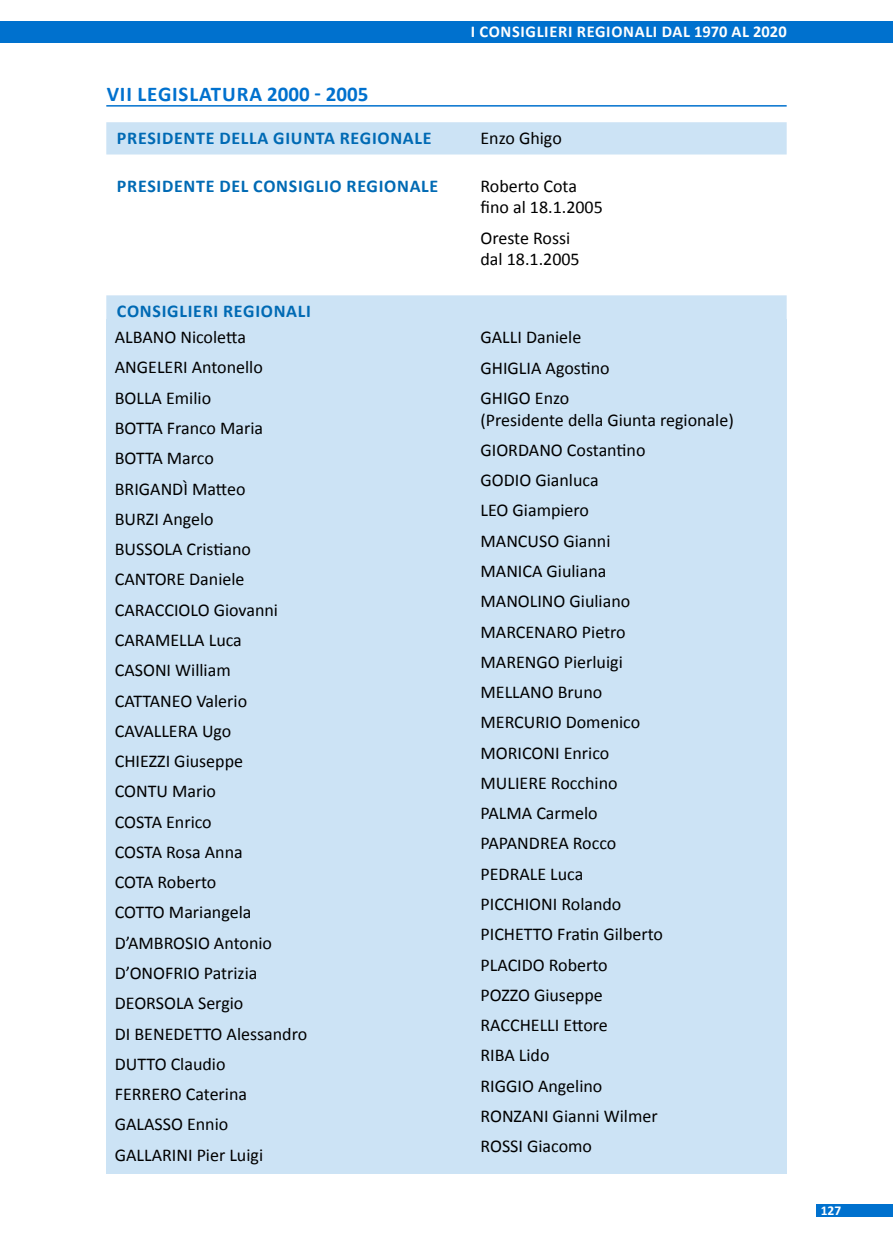
<style>
.page{position:relative;width:893px;height:1238px;background:#fff}
.page>*{position:absolute;margin:0;border:0;box-sizing:border-box;transform-origin:0 0}
.t1{font:700 21px "Calibri";letter-spacing:.04em;color:#0071ce}
.t2{font:18px/30.3px "Calibri";color:#000}
.t3{font:700 18px "Calibri";letter-spacing:.04em;color:#006ab4}
.t4{font:700 16.5px "Calibri";letter-spacing:.04em;color:#fff}
.t5{font:700 13.5px "Calibri";color:#fff}
</style>
<div class="page">
<div style="left:0;top:21px;width:893px;height:22px;background:#0071ce"></div>
<div style="left:816px;top:1203px;width:77px;height:13px;background:#0071ce"></div>
<hr style="left:106px;top:105px;width:681px;height:2px;background:#0071ce">
<div style="left:106px;top:122px;width:681px;height:32px;background:#cce3f5"></div>
<div style="left:106px;top:295px;width:681px;height:32px;background:#cce3f5"></div>
<div style="left:106px;top:319px;width:681px;height:12px;background:#cce3f5"></div>
<div style="left:106px;top:330px;width:681px;height:844px;background:#cce3f5"></div>
<p class="t4" style="left:471px;top:20px;width:317px">I CONSIGLIERI REGIONALI DAL 1970 AL 2020</p>
<p class="t1" style="left:107px;top:79px;width:263px">VII LEGISLATURA 2000 - 2005</p>
<p class="t3" style="left:117px;top:126px;width:316px">PRESIDENTE DELLA GIUNTA REGIONALE</p>
<p class="t2" style="left:480px;top:123px;width:83px">Enzo Ghigo</p>
<p class="t3" style="left:117px;top:173px;width:323px">PRESIDENTE DEL CONSIGLIO REGIONALE</p>
<p class="t2" style="left:481px;top:174px;width:124px;line-height:21.8px">Roberto Cota fino al 18.1.2005</p>
<p class="t2" style="left:480px;top:226px;width:101px;line-height:21.8px">Oreste Rossi dal 18.1.2005</p>
<p class="t3" style="left:117px;top:299px;width:196px">CONSIGLIERI REGIONALI</p>
<p class="t2" style="left:115px;top:321px;width:194px">ALBANO Nicoletta<br>ANGELERI Antonello<br>BOLLA Emilio<br>BOTTA Franco Maria<br>BOTTA Marco<br>BRIGANDÌ Matteo<br>BURZI Angelo<br>BUSSOLA Cristiano<br>CANTORE Daniele<br>CARACCIOLO Giovanni<br>CARAMELLA Luca<br>CASONI William<br>CATTANEO Valerio<br>CAVALLERA Ugo<br>CHIEZZI Giuseppe<br>CONTU Mario<br>COSTA Enrico<br>COSTA Rosa Anna<br>COTA Roberto<br>COTTO Mariangela<br>D’AMBROSIO Antonio<br>D’ONOFRIO Patrizia<br>DEORSOLA Sergio<br>DI BENEDETTO Alessandro<br>DUTTO Claudio<br>FERRERO Caterina<br>GALASSO Ennio<br>GALLARINI Pier Luigi</p>
<p class="t2" style="left:480px;top:322px;width:131px">GALLI Daniele<br>GHIGLIA Agostino<br>GHIGO Enzo</p>
<p class="t2" style="left:480px;top:404px;width:255px">(Presidente della Giunta regionale)<br>GIORDANO Costantino<br>GODIO Gianluca<br>LEO Giampiero<br>MANCUSO Gianni<br>MANICA Giuliana<br>MANOLINO Giuliano<br>MARCENARO Pietro<br>MARENGO Pierluigi<br>MELLANO Bruno<br>MERCURIO Domenico<br>MORICONI Enrico<br>MULIERE Rocchino<br>PALMA Carmelo<br>PAPANDREA Rocco<br>PEDRALE Luca<br>PICCHIONI Rolando<br>PICHETTO Fratin Gilberto<br>PLACIDO Roberto<br>POZZO Giuseppe<br>RACCHELLI Ettore<br>RIBA Lido<br>RIGGIO Angelino<br>RONZANI Gianni Wilmer<br>ROSSI Giacomo</p>
<p class="t5" style="left:821px;top:1200px;width:22px">127</p>
</div>
